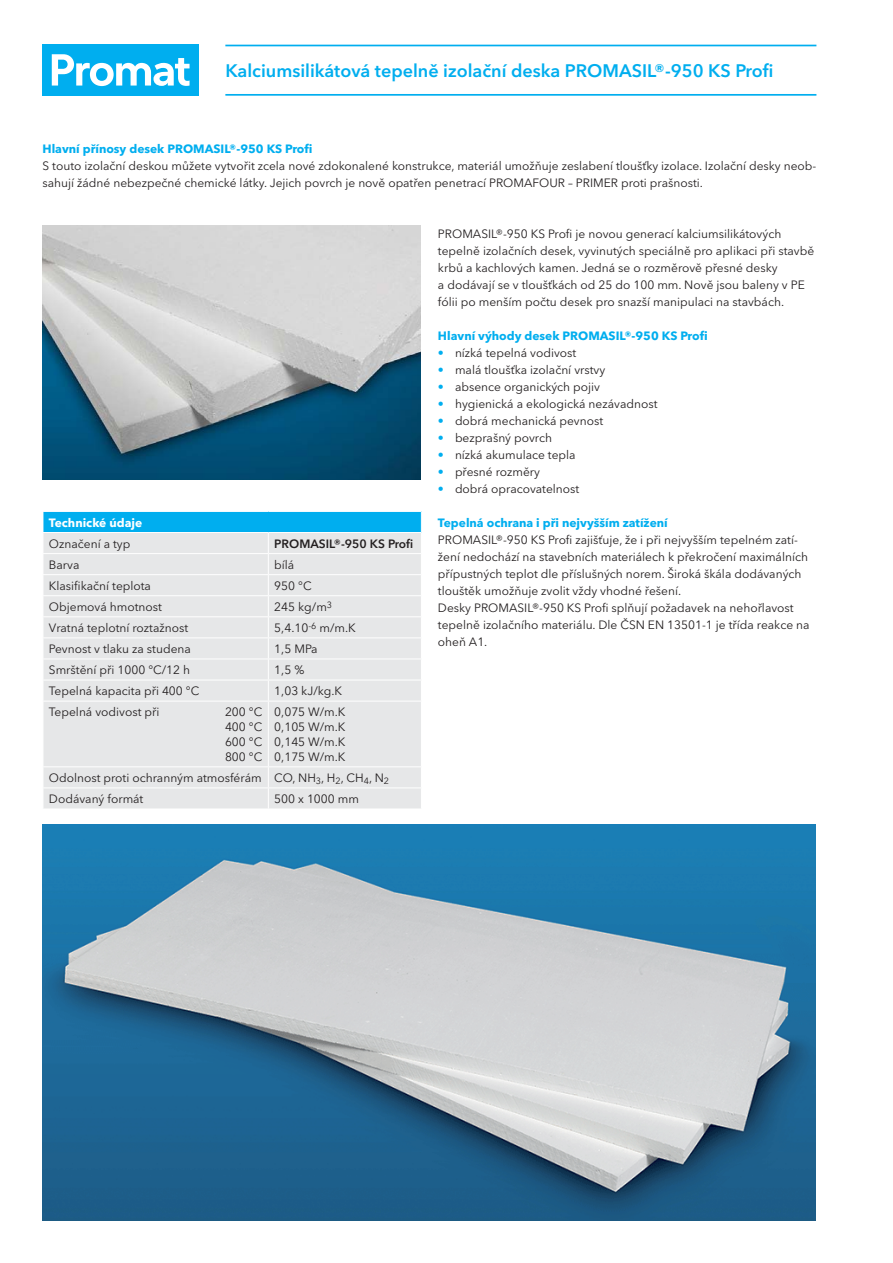
<style>
.page{position:relative;width:893px;height:1263px;background:#fff}
.page>*{position:absolute;margin:0;border:0;box-sizing:border-box;transform-origin:0 0}
.t1{font:600 18px "Avenir Next W1 G";color:#00aeef}
.t2{font:12px/17px "Avenir Next W1 G";color:#231f20}
.t3{font:700 12px "Avenir Next W1 G";color:#00aeef}
.t4{font:600 12px "Avenir Next W1 G";color:#231f20}
.t5{font:700 12px "Avenir Next W1 G";color:#fff}
.s1{color:#00aeef}
</style>
<div class="page">
<div style="left:43px;top:511px;width:378px;height:21px;background:#00aeef"></div>
<div style="left:44px;top:533px;width:377px;height:275px;background:#e6e7e8"></div>
<hr style="left:43px;top:511px;width:225px;height:1px;background:#fff">
<hr style="left:268px;top:511px;width:154px;height:1px;background:#fff">
<hr style="left:43px;top:553px;width:225px;height:1px;background:#fff">
<hr style="left:268px;top:553px;width:154px;height:1px;background:#fff">
<hr style="left:43px;top:574px;width:225px;height:1px;background:#fff">
<hr style="left:268px;top:574px;width:154px;height:1px;background:#fff">
<hr style="left:43px;top:595px;width:225px;height:1px;background:#fff">
<hr style="left:268px;top:595px;width:154px;height:1px;background:#fff">
<hr style="left:43px;top:616px;width:225px;height:1px;background:#fff">
<hr style="left:268px;top:616px;width:154px;height:1px;background:#fff">
<hr style="left:43px;top:637px;width:225px;height:1px;background:#fff">
<hr style="left:268px;top:637px;width:154px;height:1px;background:#fff">
<hr style="left:43px;top:658px;width:225px;height:1px;background:#fff">
<hr style="left:268px;top:658px;width:154px;height:1px;background:#fff">
<hr style="left:43px;top:680px;width:225px;height:1px;background:#fff">
<svg style="left:43px;top:512px;width:1px;height:189px"></svg>
<hr style="left:268px;top:680px;width:154px;height:1px;background:#fff">
<svg style="left:268px;top:533px;width:1px;height:168px"></svg>
<svg style="left:421px;top:512px;width:1px;height:21px"></svg>
<hr style="left:43px;top:701px;width:225px;height:1px;background:#fff">
<hr style="left:268px;top:701px;width:154px;height:1px;background:#fff">
<hr style="left:268px;top:701px;width:1px;height:65px;background:#fff">
<hr style="left:43px;top:766px;width:225px;height:1px;background:#fff">
<hr style="left:268px;top:766px;width:154px;height:1px;background:#fff">
<hr style="left:43px;top:787px;width:225px;height:1px;background:#fff">
<svg style="left:43px;top:767px;width:1px;height:41px"></svg>
<hr style="left:268px;top:787px;width:154px;height:1px;background:#fff">
<svg style="left:268px;top:767px;width:1px;height:41px"></svg>
<hr style="left:225px;top:45px;width:591px;height:1px;background:#00aeef">
<hr style="left:225px;top:94px;width:591px;height:2px;background:#00aeef">
<div style="left:43px;top:45px;width:156px;height:51px;background:#00aeef"></div>
<svg style="left:52px;top:54px;width:138px;height:32px"></svg>
<img style="left:43px;top:225px;width:378px;height:255px">
<img style="left:43px;top:825px;width:773px;height:395px">
<h1 class="t1" style="left:225px;top:64px;width:550px">Kalciumsilikátová tepelně izolační deska PROMASIL®-950 KS Profi</h1>
<p class="t3" style="left:43px;top:145px;width:272px">Hlavní přínosy desek PROMASIL®-950 KS Profi</p>
<p class="t2" style="left:43px;top:159px;width:775px">S touto izolační deskou můžete vytvořit zcela nové zdokonalené konstrukce, materiál umožňuje zeslabení tloušťky izolace. Izolační desky neob&shy;sahují žádné nebezpečné chemické látky. Jejich povrch je nově opatřen penetrací PROMAFOUR – PRIMER proti prašnosti.</p>
<p class="t2" style="left:438px;top:227px;width:378px">PROMASIL®-950 KS Profi je novou generací kalciumsilikátových tepelně izolačních desek, vyvinutých speciálně pro aplikaci při stavbě krbů a kachlových kamen. Jedná se o rozměrově přesné desky<br>a dodávají se v tloušťkách od 25 do 100 mm. Nově jsou baleny v PE fólii po menším počtu desek pro snazší manipulaci na stavbách.</p>
<p class="t3" style="left:438px;top:332px;width:271px">Hlavní výhody desek PROMASIL®-950 KS Profi</p>
<p class="t2" style="left:438px;top:346px;width:140px"><span class="s1">•</span> nízká tepelná vodivost</p>
<p class="t2" style="left:438px;top:363px;width:169px"><span class="s1">•</span> malá tloušťka izolační vrstvy</p>
<p class="t2" style="left:438px;top:380px;width:164px"><span class="s1">•</span> absence organických pojiv</p>
<p class="t2" style="left:438px;top:397px;width:221px"><span class="s1">•</span> hygienická a ekologická nezávadnost</p>
<p class="t2" style="left:438px;top:414px;width:167px"><span class="s1">•</span> dobrá mechanická pevnost</p>
<p class="t2" style="left:438px;top:431px;width:116px"><span class="s1">•</span> bezprašný povrch</p>
<p class="t2" style="left:438px;top:448px;width:139px"><span class="s1">•</span> nízká akumulace tepla</p>
<p class="t2" style="left:438px;top:465px;width:104px"><span class="s1">•</span> přesné rozměry</p>
<p class="t2" style="left:438px;top:482px;width:143px"><span class="s1">•</span> dobrá opracovatelnost</p>
<p class="t3" style="left:438px;top:519px;width:231px">Tepelná ochrana i při nejvyšším zatížení</p>
<p class="t2" style="left:438px;top:533px;width:373px">PROMASIL®-950 KS Profi zajišťuje, že i při nejvyšším tepelném zatí&shy;žení nedochází na stavebních materiálech k překročení maximálních přípustných teplot dle příslušných norem. Široká škála dodávaných tlouštěk umožňuje zvolit vždy vhodné řešení.<br>Desky PROMASIL®-950 KS Profi splňují požadavek na nehořlavost tepelně izolačního materiálu. Dle ČSN EN 13501-1 je třída reakce na oheň A1.</p>
<p class="t5" style="left:49px;top:518px;width:95px">Technické údaje</p>
<p class="t2" style="left:49px;top:536px;width:83px">Označení a typ</p>
<p class="t4" style="left:274px;top:539px;width:141px">PROMASIL®-950 KS Profi</p>
<p class="t2" style="left:49px;top:557px;width:32px">Barva</p>
<p class="t2" style="left:274px;top:557px;width:22px">bílá</p>
<p class="t2" style="left:49px;top:578px;width:104px">Klasifikační teplota</p>
<p class="t2" style="left:274px;top:578px;width:39px">950 °C</p>
<p class="t2" style="left:49px;top:599px;width:115px">Objemová hmotnost</p>
<p class="t2" style="left:274px;top:599px;width:59px">245 kg/m<sup>3</sup></p>
<p class="t2" style="left:49px;top:621px;width:141px">Vratná teplotní roztažnost</p>
<p class="t2" style="left:274px;top:621px;width:83px">5,4.10<sup>-6</sup> m/m.K</p>
<p class="t2" style="left:49px;top:642px;width:143px">Pevnost v tlaku za studena</p>
<p class="t2" style="left:274px;top:642px;width:45px">1,5 MPa</p>
<p class="t2" style="left:49px;top:663px;width:143px">Smrštění při 1000 °C/12 h</p>
<p class="t2" style="left:274px;top:663px;width:32px">1,5 %</p>
<p class="t2" style="left:49px;top:684px;width:152px">Tepelná kapacita při 400 °C</p>
<p class="t2" style="left:274px;top:684px;width:69px">1,03 kJ/kg.K</p>
<p class="t2" style="left:49px;top:705px;width:112px">Tepelná vodivost při</p>
<p class="t2" style="left:225px;top:706px;width:39px;line-height:14.9px;text-align:justify">200 °C 400 °C 600 °C 800 °C</p>
<p class="t2" style="left:274px;top:706px;width:73px;line-height:14.9px;text-align:justify">0,075 W/m.K 0,105 W/m.K 0,145 W/m.K 0,175 W/m.K</p>
<p class="t2" style="left:49px;top:769px;width:342px;line-height:21px">Odolnost proti ochranným atmosférám CO, NH<sub>3</sub>, H<sub>2</sub>, CH<sub>4</sub>, N<sub>2<br></sub>Dodávaný formát</p>
<p class="t2" style="left:274px;top:792px;width:86px">500 x 1000 mm</p>
</div>
